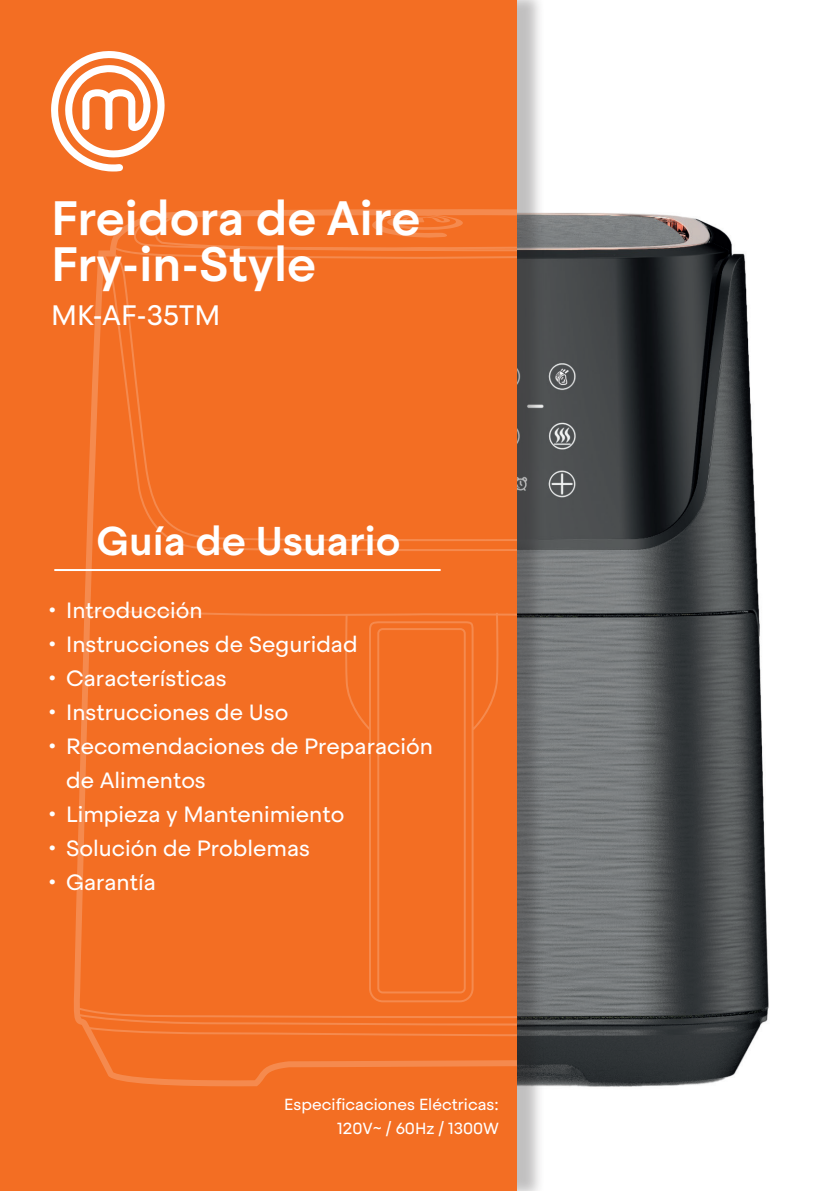
<style>
.page{position:relative;width:840px;height:1191px;background:#fff}
.page>*{position:absolute;margin:0;border:0;box-sizing:border-box;transform-origin:0 0}
.BoldNumbers{font:500 48px "Steradian";color:#fff}
.t1{font:500 40px "Steradian";color:#fff}
.t2{font:28px "Steradian";color:#fff}
.t3{font:22px/34px "Steradian";color:#fff}
.BoldNumbers-2{font:16px/24px "Steradian";color:#fff;text-align:right}
</style>
<div class="page">
<img style="left:545px;top:213px;width:224px;height:874px">
<div style="left:0;top:0;width:545px;height:1191px;background:#231f20;opacity:.28"></div>
<div style="left:0;top:0;width:516px;height:1191px;background:#f36e23"></div>
<svg style="left:74px;top:209px;width:442px;height:878px"></svg>
<svg style="left:377px;top:628px;width:88px;height:365px"></svg>
<hr style="left:54px;top:569px;width:386px;height:2px;background:#fff">
<svg style="left:51px;top:51px;width:114px;height:120px"></svg>
<p class="BoldNumbers" style="left:51px;top:189px;width:370px">Freidora de Aire</p>
<p class="BoldNumbers" style="left:51px;top:235px;width:267px">Fry-in-Style</p>
<p class="t2" style="left:51px;top:299px;width:171px">MK-AF-35TM</p>
<p class="t1" style="left:97px;top:516px;width:305px">Guía de Usuario</p>
<p class="t3" style="left:48px;top:593px;width:156px">• Introducción</p>
<p class="t3" style="left:48px;top:627px;width:311px">• Instrucciones de Seguridad</p>
<p class="t3" style="left:48px;top:661px;width:180px">• Características</p>
<p class="t3" style="left:48px;top:695px;width:242px">• Instrucciones de Uso</p>
<p class="t3" style="left:66px;top:729px;width:368px;text-indent:-18px">• Recomendaciones de Preparación de Alimentos</p>
<p class="t3" style="left:48px;top:797px;width:297px">• Limpieza y Mantenimiento</p>
<p class="t3" style="left:48px;top:831px;width:263px">• Solución de Problemas</p>
<p class="t3" style="left:48px;top:865px;width:109px">• Garantía</p>
<p class="BoldNumbers-2" style="left:284px;top:1092px;width:216px">Especificaciones Eléctricas:<br>120V~ / 60Hz / 1300W</p>
</div>
